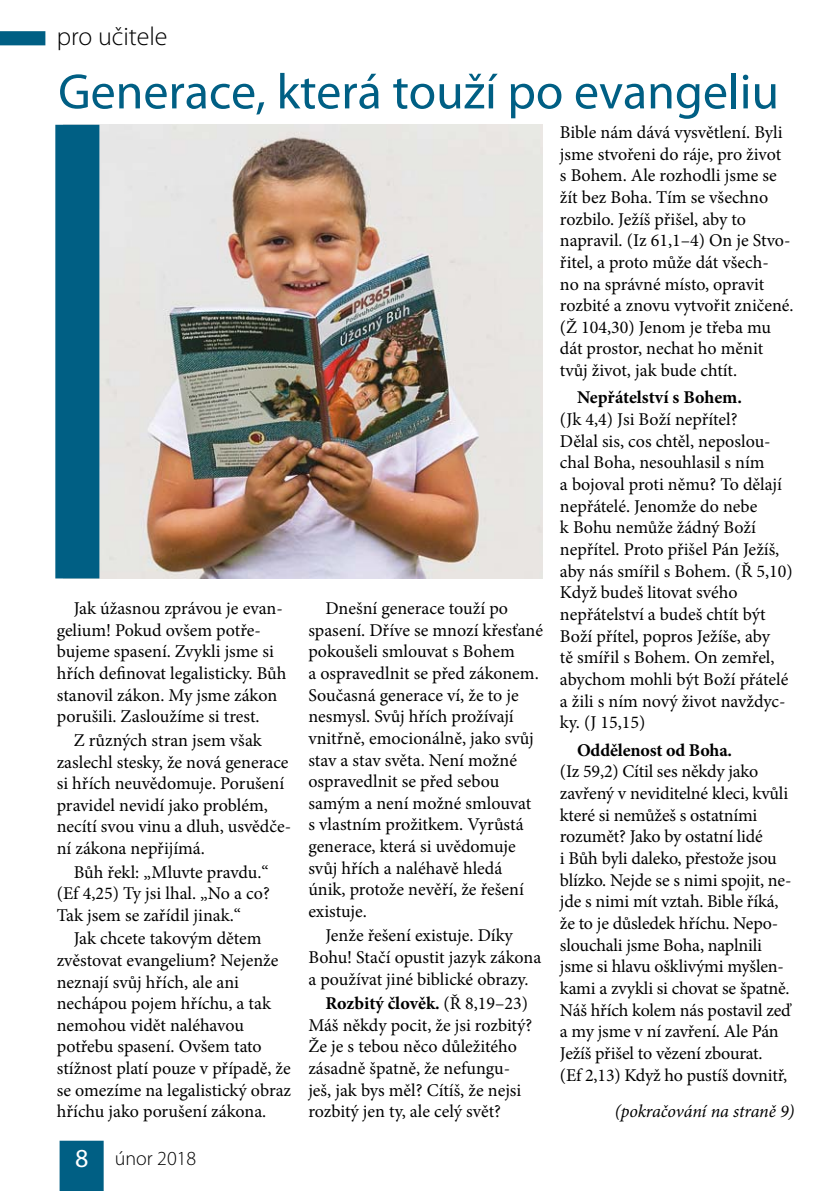
<style>
.page{position:relative;width:840px;height:1191px;background:#fff}
.page>*{position:absolute;margin:0;border:0;box-sizing:border-box;transform-origin:0 0}
.t1{font:50px "Myriad Pro";color:#005f84}
.t2{font:300 26px "Myriad Pro";color:#000}
.t3{font:300 20px "Myriad Pro";color:#000}
.t4{font:18px/21.6px "Minion Pro";color:#000}
.t5{font:700 18px "Minion Pro";letter-spacing:-.005em;color:#000}
.t6{font:italic 18px "Minion Pro";letter-spacing:-.005em;color:#000}
.s1{font-weight:400;font-size:26px;color:#fff}
.s2{font-weight:700}
</style>
<div class="page">
<div style="left:60px;top:1140px;width:44px;height:51px;background:#005f84"></div>
<svg style="left:0;top:31px;width:45px;height:14px"></svg>
<img style="left:99px;top:125px;width:443px;height:453px">
<div style="left:56px;top:126px;width:42px;height:451px;background:#005f84"></div>
<div style="left:55px;top:125px;width:44px;height:453px;border:2px solid #005f84"></div>
<h2 class="t2" style="left:57px;top:27px;width:112px">pro učitele</h2>
<h1 class="t1" style="left:58px;top:73px;width:721px">Generace, která touží po evangeliu</h1>
<p class="t4" style="left:57px;top:599px;width:231px;text-indent:17px">Jak úžasnou zprávou je evan&shy;gelium! Pokud ovšem potře&shy;bujeme spasení. Zvykli jsme si hřích definovat legalisticky. Bůh stanovil zákon. My jsme zákon porušili. Zasloužíme si trest.</p>
<p class="t4" style="left:57px;top:731px;width:236px;text-indent:17px">Z různých stran jsem však zaslechl stesky, že nová generace si hřích neuvědomuje. Porušení pravidel nevidí jako problém, necítí svou vinu a dluh, usvědče&shy;ní zákona nepřijímá.</p>
<p class="t4" style="left:57px;top:862px;width:214px;text-align:justify;text-indent:17px">Bůh řekl: „Mluvte pravdu.“ (Ef 4,25) Ty jsi lhal. „No a co?<br>Tak jsem se zařídil jinak.“</p>
<p class="t4" style="left:57px;top:929px;width:236px;text-indent:17px">Jak chcete takovým dětem zvěstovat evangelium? Nejenže neznají svůj hřích, ale ani nechápou pojem hříchu, a tak nemohou vidět naléhavou potřebu spasení. Ovšem tato stížnost platí pouze v případě, že se omezíme na legalistický obraz hříchu jako porušení zákona.</p>
<p class="t3" style="left:75px;top:1150px;width:123px"><span class="s1">8</span> únor 2018</p>
<p class="t4" style="left:308px;top:599px;width:236px;text-indent:17px">Dnešní generace touží po spasení. Dříve se mnozí křesťané pokoušeli smlouvat s Bohem<br>a ospravedlnit se před zákonem.<br>Současná generace ví, že to je nesmysl. Svůj hřích prožívají vnitřně, emocionálně, jako svůj stav a stav světa. Není možné ospravedlnit se před sebou samým a není možné smlouvat<br>s vlastním prožitkem. Vyrůstá generace, která si uvědomuje svůj hřích a naléhavě hledá únik, protože nevěří, že řešení existuje.</p>
<p class="t4" style="left:308px;top:926px;width:234px;text-indent:17px">Jenže řešení existuje. Díky<br>Bohu! Stačí opustit jazyk zákona a používat jiné biblické obrazy.</p>
<p class="t4" style="left:308px;top:994px;width:225px;text-indent:17px"><span class="s2">Rozbitý člověk.</span> (Ř 8,19–23)<br>Máš někdy pocit, že jsi rozbitý?<br>Že je s tebou něco důležitého zásadně špatně, že nefungu&shy;ješ, jak bys měl? Cítíš, že nejsi rozbitý jen ty, ale celý svět?</p>
<p class="t4" style="left:559px;top:123px;width:235px">Bible nám dává vysvětlení. Byli jsme stvořeni do ráje, pro život<br>s Bohem. Ale rozhodli jsme se žít bez Boha. Tím se všechno rozbilo. Ježíš přišel, aby to napravil. (Iz 61,1–4) On je Stvo&shy;řitel, a proto může dát všech-<br>no na správné místo, opravit rozbité a znovu vytvořit zničené. (Ž 104,30) Jenom je třeba mu dát prostor, nechat ho měnit tvůj život, jak bude chtít.</p>
<p class="t5" style="left:576px;top:391px;width:166px">Nepřátelství s Bohem.</p>
<p class="t4" style="left:559px;top:410px;width:234px">(Jk 4,4) Jsi Boží nepřítel?<br>Dělal sis, cos chtěl, neposlou&shy;chal Boha, nesouhlasil s ním<br>a bojoval proti němu? To dělají nepřátelé. Jenomže do nebe<br>k Bohu nemůže žádný Boží nepřítel. Proto přišel Pán Ježíš, aby nás smířil s Bohem. (Ř 5,10)<br>Když budeš litovat svého nepřátelství a budeš chtít být<br>Boží přítel, popros Ježíše, aby<br>tě smířil s Bohem. On zemřel, abychom mohli být Boží přátelé a žili s ním nový život navždyc&shy;ky. (J 15,15)</p>
<p class="t5" style="left:576px;top:743px;width:156px">Oddělenost od Boha.</p>
<p class="t4" style="left:559px;top:762px;width:233px">(Iz 59,2) Cítil ses někdy jako zavřený v neviditelné kleci, kvůli které si nemůžeš s ostatními rozumět? Jako by ostatní lidé<br>i Bůh byli daleko, přestože jsou blízko. Nejde se s nimi spojit, ne&shy;jde s nimi mít vztah. Bible říká, že to je důsledek hříchu. Nepo&shy;slouchali jsme Boha, naplnili jsme si hlavu ošklivými myšlen&shy;kami a zvykli si chovat se špatně.<br>Náš hřích kolem nás postavil zeď a my jsme v ní zavření. Ale Pán<br>Ježíš přišel to vězení zbourat.<br>(Ef 2,13) Když ho pustíš dovnitř,</p>
<p class="t6" style="left:614px;top:1104px;width:181px">(pokračování na straně 9)</p>
</div>
